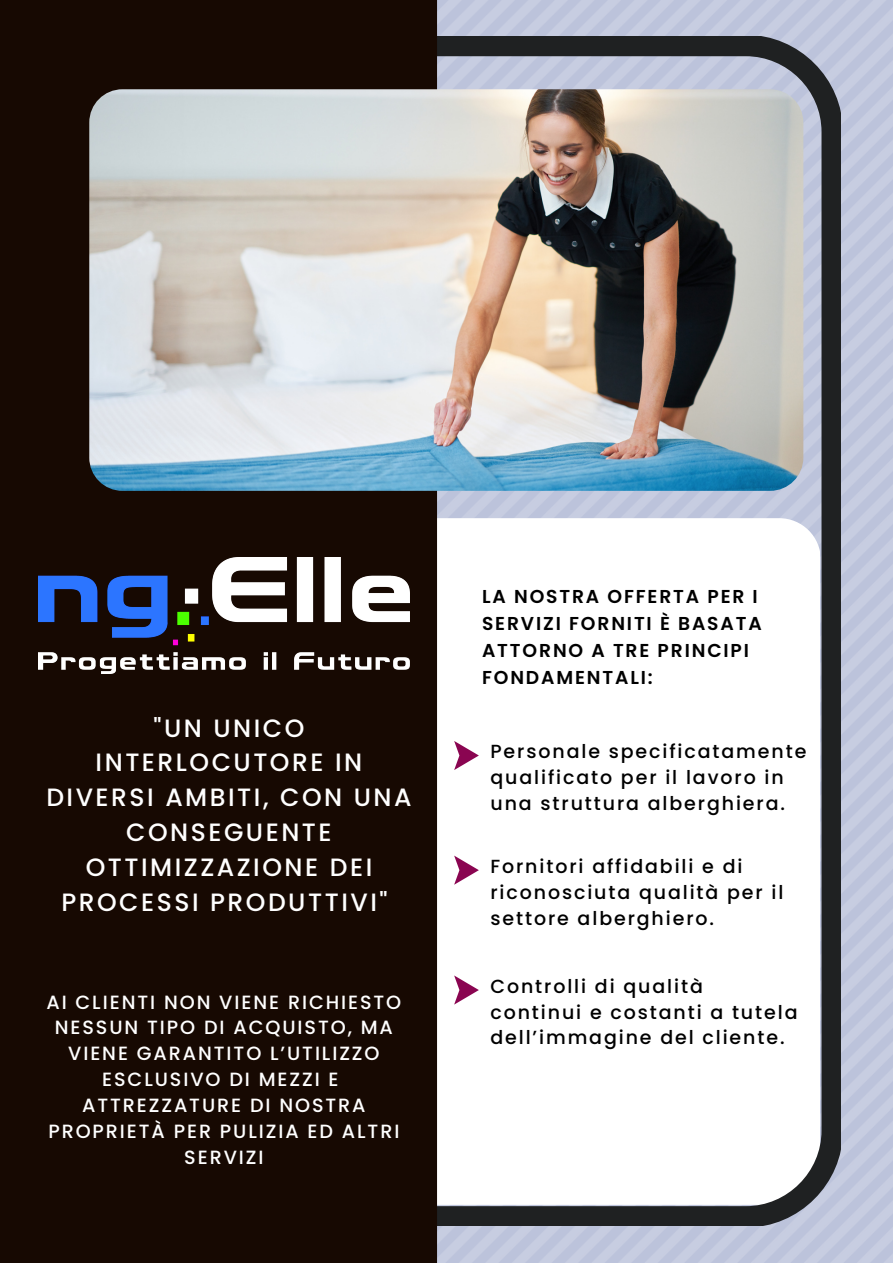
<style>
.page{position:relative;width:893px;height:1264px;background:#fff}
.page>*{position:absolute;margin:0;border:0;box-sizing:border-box;transform-origin:0 0}
.t1{font:500 25.05px/34.8px "Poppins";letter-spacing:.1em;color:#fff;text-align:center}
.t2{font:500 19.2px/25.8px "Poppins";letter-spacing:.1em;color:#fff;text-align:center}
.t3{font:500 18.9px/25.8px "Poppins";letter-spacing:.1em;color:#000}
.t4{font:600 18.6px/27px "Poppins";letter-spacing:.1em;color:#000}
</style>
<div class="page">
<div style="left:437px;top:0;width:455px;height:1262px;background:#c1c7dd"></div>
<svg style="left:437px;top:36px;width:404px;height:1189px"></svg>
<div style="left:0;top:0;width:437px;height:1262px;background:#170902"></div>
<img style="left:89px;top:89px;width:714px;height:402px;border-radius:33px">
<img style="left:38px;top:557px;width:371px;height:116px">
<svg style="left:454px;top:741px;width:25px;height:29px"></svg>
<svg style="left:454px;top:855px;width:25px;height:29px"></svg>
<svg style="left:454px;top:975px;width:25px;height:29px"></svg>
<h1 class="t1" style="left:46px;top:710px;width:367px">"UN UNICO<br>INTERLOCUTORE IN<br>DIVERSI AMBITI, CON UNA<br>CONSEGUENTE<br>OTTIMIZZAZIONE DEI<br>PROCESSI PRODUTTIVI"</h1>
<p class="t2" style="left:46px;top:988px;width:356px">AI CLIENTI NON VIENE RICHIESTO<br>NESSUN TIPO DI ACQUISTO, MA<br>VIENE GARANTITO L’UTILIZZO<br>ESCLUSIVO DI MEZZI E<br>ATTREZZATURE DI NOSTRA<br>PROPRIETÀ PER PULIZIA ED ALTRI<br>SERVIZI</p>
<p class="t4" style="left:482px;top:583px;width:281px">LA NOSTRA OFFERTA PER I<br>SERVIZI FORNITI È BASATA<br>ATTORNO A TRE PRINCIPI<br>FONDAMENTALI:</p>
<p class="t3" style="left:490px;top:738px;width:317px">Personale specificatamente qualificato per il lavoro in una struttura alberghiera.</p>
<p class="t3" style="left:490px;top:853px;width:294px">Fornitori affidabili e di riconosciuta qualità per il settore alberghiero.</p>
<p class="t3" style="left:490px;top:973px;width:308px">Controlli di qualità continui e costanti a tutela dell’immagine del cliente.</p>
</div>
